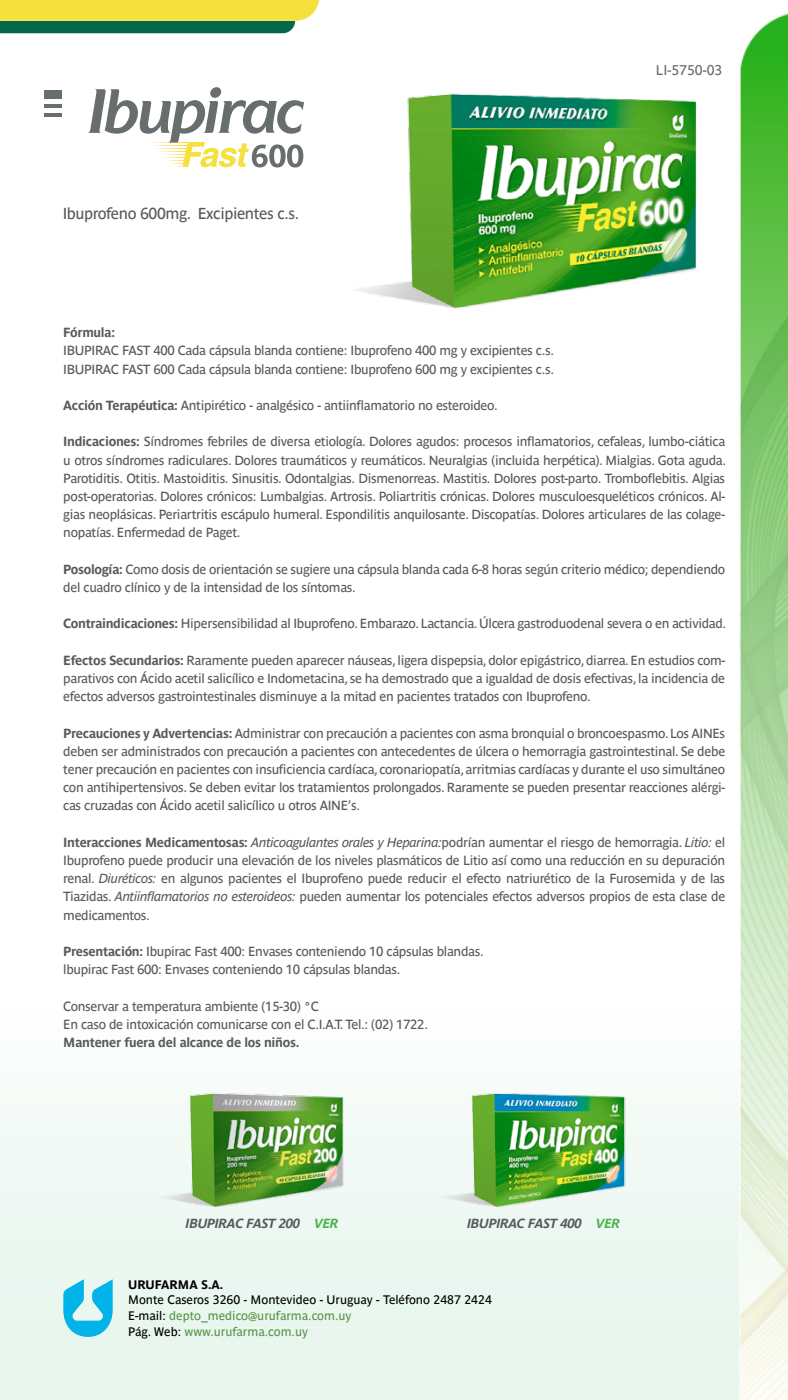
<style>
.page{position:relative;width:788px;height:1400px;background:#fff}
.page>*{position:absolute;margin:0;border:0;box-sizing:border-box;transform-origin:0 0}
.t1{font:15.75px "Parisine Std";letter-spacing:-.025em;color:#58595b}
.t2{font:14px "Parisine Std";color:#6d6e71}
.t3{font:13.12px/18.2px "Parisine Std";letter-spacing:-.025em;color:#58595b}
.t4{font:700 13.12px "Parisine Std";letter-spacing:-.025em;color:#58595b}
.t5{font:italic 700 13.12px "Parisine Std";letter-spacing:-.025em;color:#58595b}
.t6{font:12.25px/15.8px "Parisine Std";color:#000}
.t7{font:700 12.25px "Parisine Std";color:#000}
.s1{font-weight:700}
.s2{font-style:italic}
.s3{color:#4bb348}
.s4{color:#579446}
</style>
<div class="page">
<img style="left:0;top:0;width:788px;height:1400px">
<svg style="left:63px;top:1279px;width:50px;height:58px;background:#5fcfeb"></svg>
<img style="left:156px;top:1071px;width:223px;height:149px">
<img style="left:438px;top:1071px;width:223px;height:149px">
<img style="left:343px;top:53px;width:422px;height:282px">
<svg style="left:210px;top:87px;width:11px;height:11px"></svg>
<svg style="left:87px;top:89px;width:217px;height:79px"></svg>
<hr style="left:45px;top:104px;width:17px;height:3px;background:#686d6e">
<div style="left:45px;top:90px;width:17px;height:9px;background:#686d6e"></div>
<hr style="left:45px;top:113px;width:17px;height:3px;background:#686d6e">
<svg style="left:0;top:0;width:319px;height:33px;background:#a3b94b"></svg>
<p class="t1" style="left:63px;top:204px;width:238px">Ibuprofeno 600mg. Excipientes c.s.</p>
<p class="t2" style="left:656px;top:62px;width:68px">LI-5750-03</p>
<p class="t4" style="left:63px;top:325px;width:53px">Fórmula:</p>
<p class="t3" style="left:63px;top:342px;width:492px">IBUPIRAC FAST 400 Cada cápsula blanda contiene: Ibuprofeno 400 mg y excipientes c.s.<br>IBUPIRAC FAST 600 Cada cápsula blanda contiene: Ibuprofeno 600 mg y excipientes c.s.</p>
<p class="t3" style="left:63px;top:396px;width:436px"><span class="s1">Acción Terapéutica:</span> Antipirético - analgésico - antiinflamatorio no esteroideo.</p>
<p class="t3" style="left:63px;top:433px;width:664px;text-align:justify"><span class="s1">Indicaciones:</span> Síndromes febriles de diversa etiología. Dolores agudos: procesos inflamatorios, cefaleas, lumbo-ciática u otros síndromes radiculares. Dolores traumáticos y reumáticos. Neuralgias (incluida herpética). Mialgias. Gota aguda.<br>Parotiditis. Otitis. Mastoiditis. Sinusitis. Odontalgias. Dismenorreas. Mastitis. Dolores post-parto. Tromboflebitis. Algias post-operatorias. Dolores crónicos: Lumbalgias. Artrosis. Poliartritis crónicas. Dolores musculoesqueléticos crónicos. Al&shy;gias neoplásicas. Periartritis escápulo humeral. Espondilitis anquilosante. Discopatías. Dolores articulares de las colage&shy;nopatías. Enfermedad de Paget.</p>
<p class="t3" style="left:63px;top:560px;width:663px"><span class="s1">Posología:</span> Como dosis de orientación se sugiere una cápsula blanda cada 6-8 horas según criterio médico; dependiendo del cuadro clínico y de la intensidad de los síntomas.</p>
<p class="t3" style="left:63px;top:615px;width:664px"><span class="s1">Contraindicaciones:</span> Hipersensibilidad al Ibuprofeno. Embarazo. Lactancia. Úlcera gastroduodenal severa o en actividad.</p>
<p class="t3" style="left:63px;top:651px;width:663px;text-align:justify"><span class="s1">Efectos Secundarios:</span> Raramente pueden aparecer náuseas, ligera dispepsia, dolor epigástrico, diarrea. En estudios com&shy;parativos con Ácido acetil salicílico e Indometacina, se ha demostrado que a igualdad de dosis efectivas, la incidencia de efectos adversos gastrointestinales disminuye a la mitad en pacientes tratados con Ibuprofeno.</p>
<p class="t3" style="left:63px;top:724px;width:663px;text-align:justify"><span class="s1">Precauciones y Advertencias:</span> Administrar con precaución a pacientes con asma bronquial o broncoespasmo. Los AINEs deben ser administrados con precaución a pacientes con antecedentes de úlcera o hemorragia gastrointestinal. Se debe tener precaución en pacientes con insuficiencia cardíaca, coronariopatía, arritmias cardíacas y durante el uso simultáneo con antihipertensivos. Se deben evitar los tratamientos prolongados. Raramente se pueden presentar reacciones alérgi&shy;cas cruzadas con Ácido acetil salicílico u otros AINE’s.</p>
<p class="t3" style="left:63px;top:833px;width:663px;text-align:justify"><span class="s1">Interacciones Medicamentosas:</span> <span class="s2">Anticoagulantes orales y Heparina:</span>podrían aumentar el riesgo de hemorragia. <span class="s2">Litio:</span> el Ibuprofeno puede producir una elevación de los niveles plasmáticos de Litio así como una reducción en su depuración renal. <span class="s2">Diuréticos:</span> en algunos pacientes el Ibuprofeno puede reducir el efecto natriurético de la Furosemida y de las Tiazidas. <span class="s2">Antiinflamatorios no esteroideos:</span> pueden aumentar los potenciales efectos adversos propios de esta clase de medicamentos.</p>
<p class="t3" style="left:63px;top:942px;width:422px"><span class="s1">Presentación:</span> Ibupirac Fast 400: Envases conteniendo 10 cápsulas blandas. lbupirac Fast 600: Envases conteniendo 10 cápsulas blandas.</p>
<p class="t3" style="left:63px;top:997px;width:366px">Conservar a temperatura ambiente (15-30) °C<br>En caso de intoxicación comunicarse con el C.I.A.T. Tel.: (02) 1722.</p>
<p class="t4" style="left:63px;top:1035px;width:237px">Mantener fuera del alcance de los niños.</p>
<p class="t5" style="left:185px;top:1216px;width:154px">IBUPIRAC FAST 200 <span class="s3">VER</span></p>
<p class="t5" style="left:467px;top:1216px;width:154px">IBUPIRAC FAST 400 <span class="s3">VER</span></p>
<p class="t7" style="left:128px;top:1277px;width:97px">URUFARMA S.A.</p>
<p class="t6" style="left:128px;top:1292px;width:365px">Monte Caseros 3260 - Montevideo - Uruguay - Teléfono 2487 2424<br>E-mail: <span class="s4">depto_medico@urufarma.com.uy<br></span>Pág. Web: <span class="s4">www.urufarma.com.uy</span></p>
</div>
